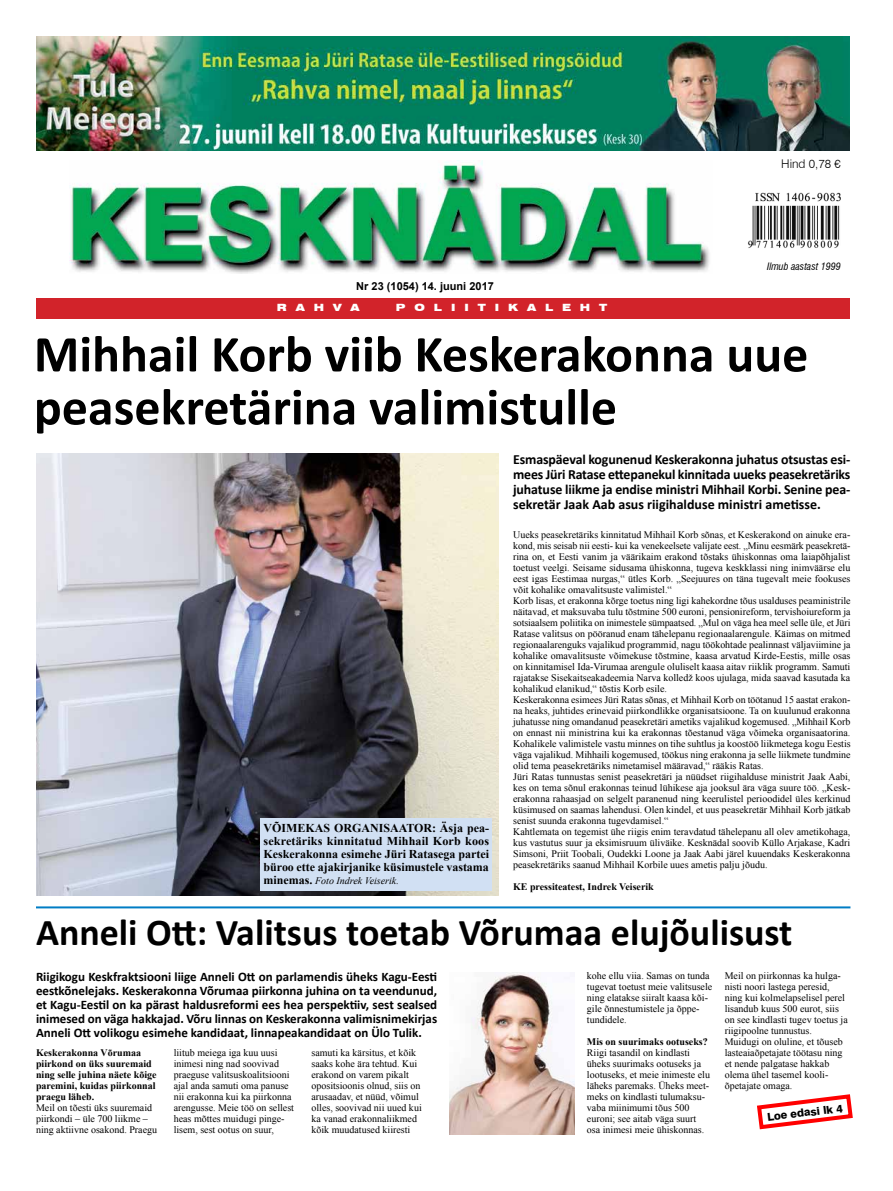
<style>
.page{position:relative;width:893px;height:1191px;background:#fff}
.page>*{position:absolute;margin:0;border:0;box-sizing:border-box;transform-origin:0 0}
.t1{font:700 52px/53px "Calibri";color:#000}
.t2{font:700 38px "Calibri";color:#000}
.t3{font:700 14px/15px "Calibri";color:#000;text-align:justify}
.t4{font:700 13px/14px "Calibri";color:#000;text-align:justify}
.t5{font:700 12px/13px "Times New Roman";color:#000;text-align:justify}
.t6{font:300 12px "Swiss 721 BT";color:#000}
.t7{font:700 11px "Arial";color:#000}
.t8{font:800 11px "Swiss 721 BT";color:#000}
.t9{font:10px/11px "Times New Roman";color:#000}
.t10{font:700 10px/11px "Times New Roman";color:#000}
.t11{font:italic 10px "Times New Roman";color:#000}
.t12{font:900 expanded 10px "Swiss 721 BT";letter-spacing:.9em;color:#fff}
.t13{font:italic condensed 10px "Swiss 721 BT";color:#000}
.s1{font-weight:700;font-style:normal;font-size:12px}
</style>
<div class="page">
<div style="left:37px;top:298px;width:813px;height:21px;background:#d2232a"></div>
<img style="left:70px;top:160px;width:640px;height:113px">
<img style="left:748px;top:192px;width:93px;height:56px">
<img style="left:36px;top:454px;width:463px;height:441px">
<img style="left:36px;top:36px;width:814px;height:114px">
<svg style="left:757px;top:1094px;width:96px;height:36px"></svg>
<img style="left:449px;top:972px;width:126px;height:162px">
<hr style="left:36px;top:906px;width:814px;height:2px;background:#007dc5">
<div style="left:261px;top:818px;width:231px;height:72px;background:#d1e0f3"></div>
<p class="t6" style="left:781px;top:157px;width:61px">Hind 0,78 ¤</p>
<p class="t7" style="left:356px;top:279px;width:139px">Nr 23 (1054) 14. juuni 2017</p>
<p class="t12" style="left:277px;top:302px;width:84px">RAHVA</p>
<p class="t12" style="left:396px;top:302px;width:213px">POLIITIKALEHT</p>
<p class="t13" style="left:767px;top:260px;width:75px">Ilmub aastast 1999</p>
<h1 class="t1" style="left:34px;top:327px;width:776px">Mihhail Korb viib Keskerakonna uue peasekretärina valimistulle</h1>
<p class="t5" style="left:264px;top:821px;width:227px">VÕIMEKAS ORGANISAATOR: Äsja pea&shy;sekretäriks kinnitatud Mihhail Korb koos Keskerakonna esimehe Jüri Ratasega partei büroo ette ajakirjanike küsimustele vastama</p>
<p class="t11" style="left:264px;top:873px;width:137px"><span class="s1">minemas.</span> Foto Indrek Veiserik.</p>
<p class="t3" style="left:513px;top:452px;width:339px">Esmaspäeval kogunenud Keskerakonna juhatus otsustas esi&shy;mees Jüri Ratase ettepanekul kinnitada uueks peasekretäriks juhatuse liikme ja endise ministri Mihhail Korbi. Senine pea&shy;sekretär Jaak Aab asus riigihalduse ministri ametisse.</p>
<p class="t9" style="left:513px;top:529px;width:339px">Uueks peasekretäriks kinnitatud Mihhail Korb sõnas, et Keskerakond on ainuke era&shy;kond, mis seisab nii eesti- kui ka venekeelsete valijate eest. „Minu eesmärk peasekretä&shy;rina on, et Eesti vanim ja väärikaim erakond tõstaks ühiskonnas oma laiapõhjalist toetust veelgi. Seisame sidusama ühiskonna, tugeva keskklassi ning inimväärse elu eest igas Eestimaa nurgas,“ ütles Korb. „Seejuures on täna tugevalt meie fookuses võit kohalike omavalitsuste valimistel.“<br>Korb lisas, et erakonna kõrge toetus ning ligi kahekordne tõus usalduses peaministrile näitavad, et maksuvaba tulu tõstmine 500 euroni, pensionireform, tervishoiureform ja sotsiaalsem poliitika on inimestele sümpaatsed. „Mul on väga hea meel selle üle, et Jüri Ratase valitsus on pööranud enam tähelepanu regionaalarengule. Käimas on mitmed regionaalarenguks vajalikud programmid, nagu töökohtade pealinnast väljaviimine ja kohalike omavalitsuste võimekuse tõstmine, kaasa arvatud Kirde-Eestis, mille osas on kinnitamisel Ida-Virumaa arengule oluliselt kaasa aitav riiklik programm. Samuti rajatakse Sisekaitseakadeemia Narva kolledž koos ujulaga, mida saavad kasutada ka kohalikud elanikud,“ tõstis Korb esile.<br>Keskerakonna esimees Jüri Ratas sõnas, et Mihhail Korb on töötanud 15 aastat erakon&shy;na heaks, juhtides erinevaid piirkondlikke organisatsioone. Ta on kuulunud erakonna juhatusse ning omandanud peasekretäri ametiks vajalikud kogemused. „Mihhail Korb on ennast nii ministrina kui ka erakonnas tõestanud väga võimeka organisaatorina.<br>Kohalikele valimistele vastu minnes on tihe suhtlus ja koostöö liikmetega kogu Eestis väga vajalikud. Mihhaili kogemused, töökus ning erakonna ja selle liikmete tundmine olid tema peasekretäriks nimetamisel määravad,“ rääkis Ratas.<br>Jüri Ratas tunnustas senist peasekretäri ja nüüdset riigihalduse ministrit Jaak Aabi, kes on tema sõnul erakonnas teinud lühikese aja jooksul ära väga suure töö. „Kesk&shy;erakonna rahaasjad on selgelt paranenud ning keerulistel perioodidel üles kerkinud küsimused on saamas lahendusi. Olen kindel, et uus peasekretär Mihhail Korb jätkab senist suunda erakonna tugevdamisel.“<br>Kahtlemata on tegemist ühe riigis enim teravdatud tähelepanu all olev ametikohaga, kus vastutus suur ja eksimisruum üliväike. Kesknädal soovib Küllo Arjakase, Kadri Simsoni, Priit Toobali, Oudekki Loone ja Jaak Aabi järel kuuendaks Keskerakonna peasekretäriks saanud Mihhail Korbile uues ametis palju jõudu.</p>
<p class="t10" style="left:513px;top:881px;width:142px">KE pressiteatest, Indrek Veiserik</p>
<h2 class="t2" style="left:36px;top:908px;width:758px">Anneli Ott: Valitsus toetab Võrumaa elujõulisust</h2>
<p class="t4" style="left:36px;top:969px;width:403px">Riigikogu Keskfraktsiooni liige Anneli Ott on parlamendis üheks Kagu-Eesti eestkõnelejaks. Keskerakonna Võrumaa piirkonna juhina on ta veendunud, et Kagu-Eestil on ka pärast haldusreformi ees hea perspektiiv, sest sealsed inimesed on väga hakkajad. Võru linnas on Keskerakonna valimisnimekirjas Anneli Ott volikogu esimehe kandidaat, linnapeakandidaat on Ülo Tulik.</p>
<p class="t9" style="left:587px;top:970px;width:127px">kohe ellu viia. Samas on tunda tugevat toetust meie valitsusele ning elatakse siiralt kaasa kõi&shy;gile õnnestumistele ja õppe&shy;tundidele.</p>
<p class="t10" style="left:587px;top:1035px;width:122px">Mis on suurimaks ootuseks?</p>
<p class="t9" style="left:587px;top:1047px;width:125px">Riigi tasandil on kindlasti üheks suurimaks ootuseks ja lootuseks, et meie inimeste elu läheks paremaks. Üheks meet&shy;meks on kindlasti tulumaksu&shy;vaba miinimumi tõus 500 euroni; see aitab väga suurt osa inimesi meie ühiskonnas.</p>
<p class="t9" style="left:725px;top:970px;width:125px">Meil on piirkonnas ka hulga&shy;nisti noori lastega peresid, ning kui kolmelapselisel perel lisandub kuus 500 eurot, siis on see kindlasti tugev toetus ja riigipoolne tunnustus.<br>Muidugi on oluline, et tõuseb lasteaiaõpetajate töötasu ning et nende palgatase hakkab olema ühel tasemel kooli&shy;õpetajate omaga.</p>
<p class="t9" style="left:174px;top:1047px;width:122px">liitub meiega iga kuu uusi inimesi ning nad soovivad praeguse valitsuskoalitsiooni ajal anda samuti oma panuse nii erakonna kui ka piirkonna arengusse. Meie töö on sellest heas mõttes muidugi pinge&shy;lisem, sest ootus on suur,</p>
<p class="t9" style="left:311px;top:1047px;width:112px">samuti ka kärsitus, et kõik saaks kohe ära tehtud. Kui erakond on varem pikalt opositsioonis olnud, siis on arusaadav, et nüüd, võimul olles, soovivad nii uued kui ka vanad erakonnaliikmed kõik muudatused kiiresti</p>
<p class="t10" style="left:36px;top:1046px;width:122px">Keskerakonna Võrumaa piirkond on üks suuremaid ning selle juhina näete kõige paremini, kuidas piirkonnal praegu läheb.</p>
<p class="t9" style="left:36px;top:1102px;width:123px">Meil on tõesti üks suuremaid piirkondi – üle 700 liikme – ning aktiivne osakond. Praegu</p>
<p class="t8" style="left:766px;top:1110px;width:78px;rotate:-7deg">Loe edasi lk 4</p>
</div>
